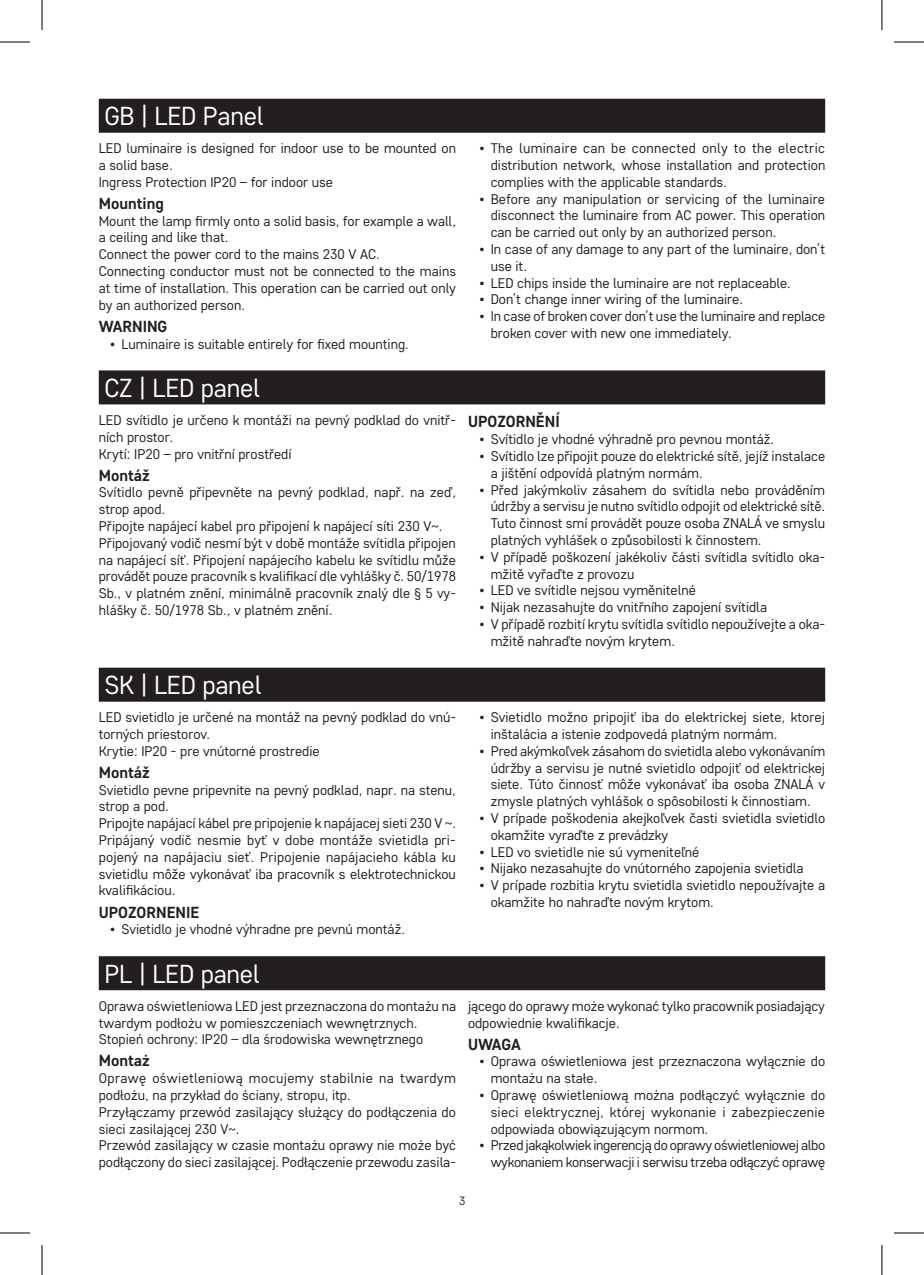
<style>
.page{position:relative;width:924px;height:1275px;background:#fff}
.page>*{position:absolute;margin:0;border:0;box-sizing:border-box;transform-origin:0 0}
.t1{font:26px "Core Sans D35";letter-spacing:-.01em;color:#fff}
.t2{font:700 16px "Core Sans D55";color:#231f20}
.t3{font:14px/16.8px "Core Sans D35";color:#231f20}
.t4{font:14px/16.8px "Core Sans D35";letter-spacing:-.025em;color:#231f20;text-align:right}
.t5{font:12px "Core Sans D35";color:#231f20}
</style>
<div class="page">
<div style="left:99px;top:99px;width:725px;height:34px;background:#231f20"></div>
<div style="left:99px;top:370px;width:725px;height:34px;background:#231f20"></div>
<div style="left:99px;top:667px;width:725px;height:34px;background:#231f20"></div>
<div style="left:99px;top:956px;width:725px;height:34px;background:#231f20"></div>
<hr style="left:0;top:42px;width:30px;height:1px;background:#000">
<hr style="left:893px;top:42px;width:30px;height:1px;background:#000">
<hr style="left:0;top:1232px;width:30px;height:1px;background:#000">
<hr style="left:893px;top:1232px;width:30px;height:1px;background:#000">
<hr style="left:42px;top:0;width:1px;height:30px;background:#000">
<hr style="left:42px;top:1245px;width:1px;height:30px;background:#000">
<hr style="left:881px;top:0;width:1px;height:30px;background:#000">
<hr style="left:881px;top:1245px;width:1px;height:30px;background:#000">
<h1 class="t1" style="left:104px;top:99px;width:160px">GB | LED Panel</h1>
<p class="t3" style="left:99px;top:139px;width:358px">LED luminaire is designed for indoor use to be mounted on a solid base.<br>Ingress Protection IP20 – for indoor use</p>
<p class="t2" style="left:99px;top:193px;width:67px">Mounting</p>
<p class="t3" style="left:99px;top:212px;width:358px">Mount the lamp firmly onto a solid basis, for example a wall, a ceiling and like that.<br>Connect the power cord to the mains 230 V AC.<br>Connecting conductor must not be connected to the mains at time of installation. This operation can be carried out only by an authorized person.</p>
<p class="t2" style="left:99px;top:316px;width:70px">WARNING</p>
<p class="t3" style="left:110px;top:335px;width:300px">• Luminaire is suitable entirely for fixed mounting.</p>
<h1 class="t1" style="left:104px;top:371px;width:157px">CZ | LED panel</h1>
<p class="t3" style="left:99px;top:411px;width:358px">LED svítidlo je určeno k montáži na pevný podklad do vnitř&shy;ních prostor.<br>Krytí: IP20 – pro vnitřní prostředí</p>
<p class="t2" style="left:99px;top:464px;width:53px">Montáž</p>
<p class="t3" style="left:99px;top:483px;width:359px">Svítidlo pevně připevněte na pevný podklad, např. na zeď, strop apod.<br>Připojte napájecí kabel pro připojení k napájecí síti 230 V~.<br>Připojovaný vodič nesmí být v době montáže svítidla připojen na napájecí síť. Připojení napájecího kabelu ke svítidlu může provádět pouze pracovník s kvalifikací dle vyhlášky č. 50/1978<br>Sb., v platném znění, minimálně pracovník znalý dle § 5 vy&shy;hlášky č. 50/1978 Sb., v platném znění.</p>
<h1 class="t1" style="left:104px;top:668px;width:158px">SK | LED panel</h1>
<p class="t3" style="left:99px;top:708px;width:358px">LED svietidlo je určené na montáž na pevný podklad do vnú&shy;torných priestorov.<br>Krytie: IP20 - pre vnútorné prostredie</p>
<p class="t2" style="left:99px;top:762px;width:53px">Montáž</p>
<p class="t3" style="left:99px;top:781px;width:358px">Svietidlo pevne pripevnite na pevný podklad, napr. na stenu, strop a pod.<br>Pripojte napájací kábel pre pripojenie k napájacej sieti 230 V ~.<br>Pripájaný vodič nesmie byť v dobe montáže svietidla pri&shy;pojený na napájaciu sieť. Pripojenie napájacieho kábla ku svietidlu môže vykonávať iba pracovník s elektrotechnickou kvalifikáciou.</p>
<p class="t2" style="left:99px;top:901px;width:102px">UPOZORNENIE</p>
<p class="t3" style="left:110px;top:920px;width:296px">• Svietidlo je vhodné výhradne pre pevnú montáž.</p>
<h1 class="t1" style="left:104px;top:956px;width:157px">PL | LED panel</h1>
<p class="t3" style="left:99px;top:997px;width:358px">Oprawa oświetleniowa LED jest przeznaczona do montażu na twardym podłożu w pomieszczeniach wewnętrznych.<br>Stopień ochrony: IP20 – dla środowiska wewnętrznego</p>
<p class="t2" style="left:99px;top:1050px;width:53px">Montaż</p>
<p class="t3" style="left:99px;top:1069px;width:358px">Oprawę oświetleniową mocujemy stabilnie na twardym podłożu, na przykład do ściany, stropu, itp.<br>Przyłączamy przewód zasilający służący do podłączenia do sieci zasilającej 230 V~.<br>Przewód zasilający w czasie montażu oprawy nie może być podłączony do sieci zasilającej. Podłączenie przewodu zasila-</p>
<p class="t3" style="left:490px;top:139px;width:336px;text-align:justify;text-indent:-11px">• The luminaire can be connected only to the electric distribution network, whose installation and protection complies with the applicable standards.</p>
<p class="t3" style="left:490px;top:190px;width:336px;text-align:justify;text-indent:-11px">• Before any manipulation or servicing of the luminaire disconnect the luminaire from AC power. This operation can be carried out only by an authorized person.</p>
<p class="t3" style="left:490px;top:240px;width:336px;text-indent:-11px">• In case of any damage to any part of the luminaire, don’t use it.</p>
<p class="t3" style="left:479px;top:274px;width:313px">• LED chips inside the luminaire are not replaceable.</p>
<p class="t3" style="left:479px;top:291px;width:265px">• Don’t change inner wiring of the luminaire.</p>
<p class="t3" style="left:490px;top:307px;width:336px;text-indent:-11px">• In case of broken cover don’t use the luminaire and replace broken cover with new one immediately.</p>
<p class="t2" style="left:468px;top:411px;width:93px">UPOZORNĚNÍ</p>
<p class="t3" style="left:479px;top:430px;width:296px">• Svítidlo je vhodné výhradně pro pevnou montáž.</p>
<p class="t3" style="left:490px;top:447px;width:336px;text-indent:-11px">• Svítidlo lze připojit pouze do elektrické sítě, jejíž instalace a jištění odpovídá platným normám.</p>
<p class="t3" style="left:490px;top:481px;width:336px;text-align:justify;text-indent:-11px">• Před jakýmkoliv zásahem do svítidla nebo prováděním údržby a servisu je nutno svítidlo odpojit od elektrické sítě.<br>Tuto činnost smí provádět pouze osoba ZNALÁ ve smyslu platných vyhlášek o způsobilosti k činnostem.</p>
<p class="t3" style="left:490px;top:548px;width:336px;text-indent:-11px">• V případě poškození jakékoliv části svítidla svítidlo oka&shy;mžitě vyřaďte z provozu</p>
<p class="t3" style="left:479px;top:581px;width:218px">• LED ve svítidle nejsou vyměnitelné</p>
<p class="t3" style="left:479px;top:598px;width:289px">• Nijak nezasahujte do vnitřního zapojení svítidla</p>
<p class="t3" style="left:490px;top:615px;width:336px;text-indent:-11px">• V případě rozbití krytu svítidla svítidlo nepoužívejte a oka&shy;mžitě nahraďte novým krytem.</p>
<p class="t3" style="left:490px;top:708px;width:336px;text-indent:-11px">• Svietidlo možno pripojiť iba do elektrickej siete, ktorej inštalácia a istenie zodpovedá platným normám.</p>
<p class="t3" style="left:490px;top:742px;width:336px;text-align:justify;text-indent:-11px">• Pred akýmkoľvek zásahom do svietidla alebo vykonávaním údržby a servisu je nutné svietidlo odpojiť od elektrickej siete. Túto činnosť môže vykonávať iba osoba ZNALÁ v zmysle platných vyhlášok o spôsobilosti k činnostiam.</p>
<p class="t3" style="left:490px;top:809px;width:336px;text-indent:-11px">• V prípade poškodenia akejkoľvek časti svietidla svietidlo okamžite vyraďte z prevádzky</p>
<p class="t3" style="left:479px;top:843px;width:221px">• LED vo svietidle nie sú vymeniteľné</p>
<p class="t3" style="left:479px;top:859px;width:325px">• Nijako nezasahujte do vnútorného zapojenia svietidla</p>
<p class="t3" style="left:490px;top:876px;width:336px;text-indent:-11px">• V prípade rozbitia krytu svietidla svietidlo nepoužívajte a okamžite ho nahraďte novým krytom.</p>
<p class="t3" style="left:468px;top:997px;width:358px">jącego do oprawy może wykonać tylko pracownik posiadający odpowiednie kwalifikacje.</p>
<p class="t2" style="left:468px;top:1033px;width:54px">UWAGA</p>
<p class="t3" style="left:490px;top:1052px;width:336px;text-indent:-11px">• Oprawa oświetleniowa jest przeznaczona wyłącznie do montażu na stałe.</p>
<p class="t3" style="left:490px;top:1086px;width:336px;text-align:justify;text-indent:-11px">• Oprawę oświetleniową można podłączyć wyłącznie do sieci elektrycznej, której wykonanie i zabezpieczenie odpowiada obowiązującym normom.</p>
<p class="t4" style="left:479px;top:1136px;width:347px">• Przed jakąkolwiek ingerencją do oprawy oświetleniowej albo wykonaniem konserwacji i serwisu trzeba odłączyć oprawę</p>
<p class="t5" style="left:459px;top:1192px;width:8px">3</p>
</div>
